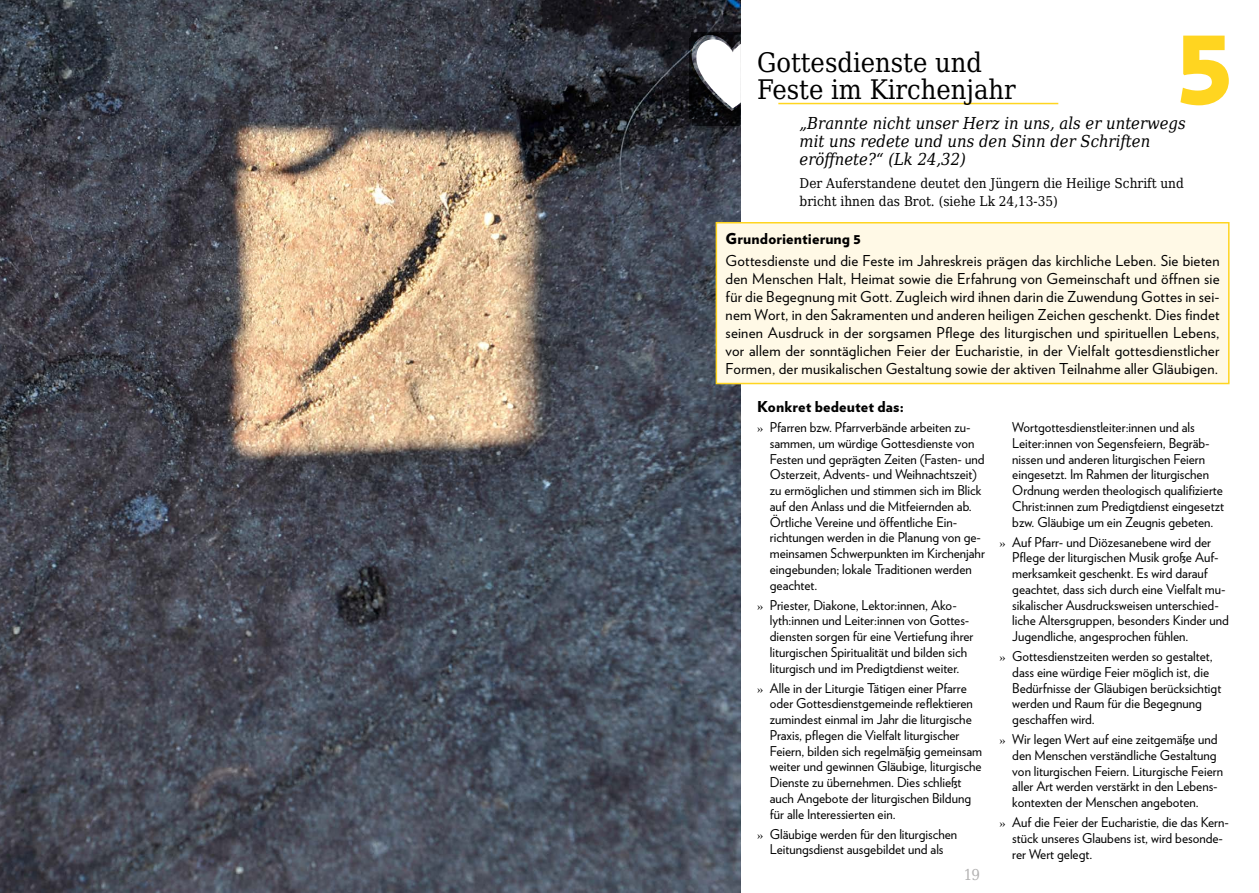
<style>
.page{position:relative;width:1259px;height:893px;background:#fff}
.page>*{position:absolute;margin:0;border:0;box-sizing:border-box;transform-origin:0 0}
.t1{font:900 116.25px "Verlag";color:#ffd520}
.t2{font:27px/27px "DejaVu Serif Condensed";color:#000}
.t3{font:italic 16.5px/18px "DejaVu Serif Condensed";color:#000}
.t4{font:15px/18px "Verlag";letter-spacing:.015em;color:#000;text-align:justify}
.t5{font:900 15px "Verlag";letter-spacing:.01em;color:#000}
.t6{font:15px "DejaVu Serif Condensed";color:#b3b2b2}
.t7{font:13.5px/15.8px "Verlag";color:#000}
.t8{font:13.5px/18px "DejaVu Serif Condensed";color:#000}
.s1{font-family:"Centaur"}
</style>
<div class="page">
<img style="left:0;top:0;width:740px;height:893px">
<hr style="left:778px;top:103px;width:280px;height:1px;background:#ffd520">
<div style="left:716px;top:223px;width:512px;height:160px;background:#fff9e6"></div>
<div style="left:715px;top:222px;width:514px;height:162px;border:2px solid #ffd520"></div>
<svg style="left:689px;top:33px;width:52px;height:93px"></svg>
<h1 class="t1" style="left:1173px;top:-34px;width:61px">5</h1>
<h2 class="t2" style="left:757px;top:48px;width:260px">Gottesdienste und<br>Feste im Kirchenjahr</h2>
<p class="t3" style="left:799px;top:114px;width:388px">„Brannte nicht unser Herz in uns, als er unterwegs mit uns redete und uns den Sinn der Schriften eröffnete?“ (Lk 24,32)</p>
<p class="t8" style="left:799px;top:173px;width:386px">Der Auferstandene deutet den Jüngern die Heilige Schrift und bricht ihnen das Brot. (siehe Lk 24,13-35)</p>
<p class="t5" style="left:725px;top:226px;width:137px">Grundorientierung 5</p>
<p class="t4" style="left:725px;top:251px;width:495px">Gottesdienste und die Feste im Jahreskreis prägen das kirchliche Leben. Sie bieten den Menschen Halt, Heimat sowie die Erfahrung von Gemeinschaft und öffnen sie für die Begegnung mit Gott. Zugleich wird ihnen darin die Zuwendung Gottes in sei&shy;nem Wort, in den Sakramenten und anderen heiligen Zeichen geschenkt. Dies findet seinen Ausdruck in der sorgsamen Pflege des liturgischen und spirituellen Lebens, vor allem der sonntäglichen Feier der Eucharistie, in der Vielfalt gottesdienstlicher Formen, der musikalischen Gestaltung sowie der aktiven Teilnahme aller Gläubigen.</p>
<p class="t5" style="left:757px;top:394px;width:148px">Konkret bedeutet das:</p>
<p class="t7" style="left:770px;top:419px;width:217px;text-indent:-13px"><span class="s1">»</span> Pfarren bzw. Pfarrverbände arbeiten zu&shy;sammen, um würdige Gottesdienste von Festen und geprägten Zeiten (Fasten- und Osterzeit, Advents- und Weihnachtszeit) zu ermöglichen und stimmen sich im Blick auf den Anlass und die Mitfeiernden ab.<br>Örtliche Vereine und öffentliche Ein&shy;richtungen werden in die Planung von ge&shy;meinsamen Schwerpunkten im Kirchenjahr eingebunden; lokale Traditionen werden geachtet.</p>
<p class="t7" style="left:770px;top:596px;width:205px;text-indent:-13px"><span class="s1">»</span> Priester, Diakone, Lektor:innen, Ako&shy;lyth:innen und Leiter:innen von Gottes&shy;diensten sorgen für eine Vertiefung ihrer liturgischen Spiritualität und bilden sich liturgisch und im Predigtdienst weiter.</p>
<p class="t7" style="left:770px;top:679px;width:214px;text-indent:-13px"><span class="s1">»</span> Alle in der Liturgie Tätigen einer Pfarre oder Gottesdienstgemeinde reflektieren zumindest einmal im Jahr die liturgische Praxis, pflegen die Vielfalt liturgischer Feiern, bilden sich regelmäßig gemeinsam weiter und gewinnen Gläubige, liturgische Dienste zu übernehmen. Dies schließt auch Angebote der liturgischen Bildung für alle Interessierten ein.</p>
<p class="t7" style="left:757px;top:825px;width:202px;text-align:center"><span class="s1">»</span> Gläubige werden für den liturgischen<br>Leitungsdienst ausgebildet und als</p>
<p class="t6" style="left:963px;top:863px;width:18px">19</p>
<p class="t7" style="left:1012px;top:419px;width:213px">Wortgottesdienstleiter:innen und als Leiter:innen von Segensfeiern, Begräb&shy;nissen und anderen liturgischen Feiern eingesetzt. Im Rahmen der liturgischen Ordnung werden theologisch qualifizierte Christ:innen zum Predigtdienst eingesetzt bzw. Gläubige um ein Zeugnis gebeten.</p>
<p class="t7" style="left:1012px;top:533px;width:218px;text-indent:-13px"><span class="s1">»</span> Auf Pfarr- und Diözesanebene wird der Pflege der liturgischen Musik große Auf&shy;merksamkeit geschenkt. Es wird darauf geachtet, dass sich durch eine Vielfalt mu&shy;sikalischer Ausdrucksweisen unterschied&shy;liche Altersgruppen, besonders Kinder und Jugendliche, angesprochen fühlen.</p>
<p class="t7" style="left:1012px;top:648px;width:210px;text-indent:-13px"><span class="s1">»</span> Gottesdienstzeiten werden so gestaltet, dass eine würdige Feier möglich ist, die Bedürfnisse der Gläubigen berücksichtigt werden und Raum für die Begegnung geschaffen wird.</p>
<p class="t7" style="left:1012px;top:731px;width:212px;text-indent:-13px"><span class="s1">»</span> Wir legen Wert auf eine zeitgemäße und den Menschen verständliche Gestaltung von liturgischen Feiern. Liturgische Feiern aller Art werden verstärkt in den Lebens&shy;kontexten der Menschen angeboten.</p>
<p class="t7" style="left:1012px;top:814px;width:218px;text-indent:-13px"><span class="s1">»</span> Auf die Feier der Eucharistie, die das Kern&shy;stück unseres Glaubens ist, wird besonde&shy;rer Wert gelegt.</p>
</div>
